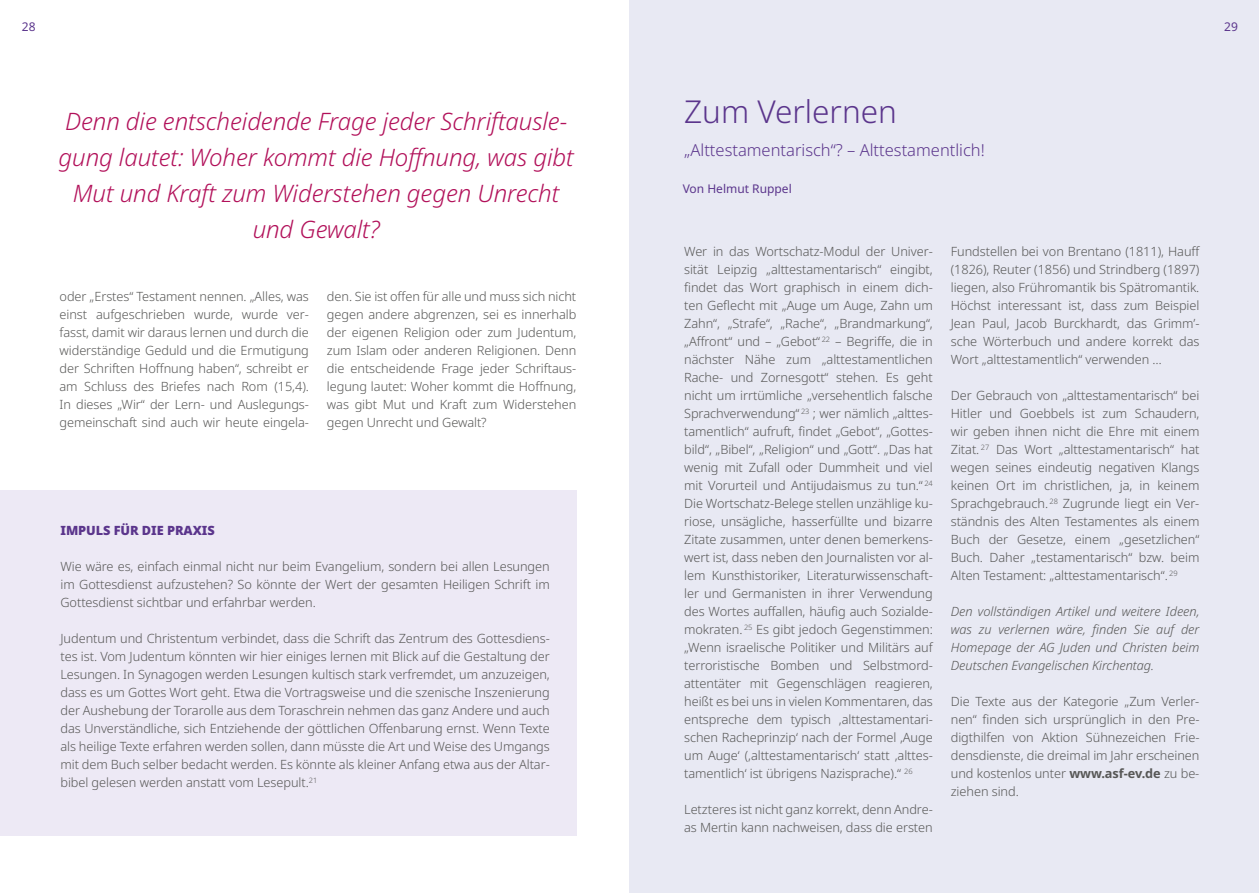
<style>
.page{position:relative;width:1259px;height:893px;background:#fff}
.page>*{position:absolute;margin:0;border:0;box-sizing:border-box;transform-origin:0 0}
.t1{font:300 31.5px "Noto Sans";color:#5b358c}
.t2{font:italic 300 24px/36px "Noto Sans";letter-spacing:-.005em;color:#b2115a;text-align:center}
.t3{font:300 16.5px "Noto Sans";color:#5b358c}
.t4{font:300 12.75px/18px "Noto Sans";letter-spacing:-.005em;color:#575756;text-align:justify}
.t5{font:italic 300 12.75px/18px "Noto Sans";letter-spacing:-.005em;color:#575756;text-align:justify}
.t6{font:900 12.75px "Noto Sans";letter-spacing:-.005em;color:#5b358c}
.t7{font:12px "Noto Sans";color:#5b358c}
.s1{font-weight:700}
</style>
<div class="page">
<div style="left:629px;top:0;width:630px;height:893px;background:#e8e9f3"></div>
<div style="left:0;top:490px;width:576px;height:346px;background:#ede9f5"></div>
<p class="t7" style="left:22px;top:18px;width:15px">28</p>
<p class="t7" style="left:1224px;top:19px;width:15px">29</p>
<h2 class="t2" style="left:59px;top:104px;width:517px">Denn die entscheidende Frage jeder Schriftausle&shy;gung lautet: Woher kommt die Hoffnung, was gibt Mut und Kraft zum Widerstehen gegen Unrecht und Gewalt?</h2>
<p class="t4" style="left:60px;top:287px;width:251px">oder „Erstes“ Testament nennen. „Alles, was einst aufgeschrieben wurde, wurde ver&shy;fasst, damit wir daraus lernen und durch die widerständige Geduld und die Ermutigung der Schriften Hoffnung haben“, schreibt er am Schluss des Briefes nach Rom (15,4).<br>In dieses „Wir“ der Lern- und Auslegungs&shy;gemeinschaft sind auch wir heute eingela-</p>
<p class="t4" style="left:327px;top:287px;width:251px">den. Sie ist offen für alle und muss sich nicht gegen andere abgrenzen, sei es innerhalb der eigenen Religion oder zum Judentum, zum Islam oder anderen Religionen. Denn die entscheidende Frage jeder Schriftaus&shy;legung lautet: Woher kommt die Hoffnung, was gibt Mut und Kraft zum Widerstehen gegen Unrecht und Gewalt?</p>
<p class="t6" style="left:60px;top:520px;width:156px">IMPULS FÜR DIE PRAXIS</p>
<p class="t4" style="left:60px;top:557px;width:491px">Wie wäre es, einfach einmal nicht nur beim Evangelium, sondern bei allen Lesungen im Gottesdienst aufzustehen? So könnte der Wert der gesamten Heiligen Schrift im Gottesdienst sichtbar und erfahrbar werden.</p>
<p class="t4" style="left:60px;top:629px;width:491px">Judentum und Christentum verbindet, dass die Schrift das Zentrum des Gottesdiens&shy;tes ist. Vom Judentum könnten wir hier einiges lernen mit Blick auf die Gestaltung der Lesungen. In Synagogen werden Lesungen kultisch stark verfremdet, um anzuzeigen, dass es um Gottes Wort geht. Etwa die Vortragsweise und die szenische Inszenierung der Aushebung der Torarolle aus dem Toraschrein nehmen das ganz Andere und auch das Unverständliche, sich Entziehende der göttlichen Offenbarung ernst. Wenn Texte als heilige Texte erfahren werden sollen, dann müsste die Art und Weise des Umgangs mit dem Buch selber bedacht werden. Es könnte als kleiner Anfang etwa aus der Altar&shy;bibel gelesen werden anstatt vom Lesepult.<sup>21</sup></p>
<h1 class="t1" style="left:684px;top:89px;width:214px">Zum Verlernen</h1>
<p class="t3" style="left:684px;top:138px;width:302px">„Alttestamentarisch“? – Alttestamentlich!</p>
<p class="t7" style="left:682px;top:180px;width:111px">Von Helmut Ruppel</p>
<p class="t4" style="left:684px;top:242px;width:250px">Wer in das Wortschatz-Modul der Univer&shy;sität Leipzig „alttestamentarisch“ eingibt, findet das Wort graphisch in einem dich&shy;ten Geflecht mit „Auge um Auge, Zahn um Zahn“, „Strafe“, „Rache“, „Brandmarkung“, „Affront“ und – „Gebot“ <sup>22</sup> – Begriffe, die in nächster Nähe zum „alttestamentlichen Rache- und Zornesgott“ stehen. Es geht nicht um irrtümliche „versehentlich falsche Sprachverwendung“ <sup>23</sup> ; wer nämlich „alttes&shy;tamentlich“ aufruft, findet „Gebot“, „Gottes&shy;bild“, „Bibel“, „Religion“ und „Gott“. „Das hat wenig mit Zufall oder Dummheit und viel mit Vorurteil und Antijudaismus zu tun.“ <sup>24<br></sup>Die Wortschatz-Belege stellen unzählige ku&shy;riose, unsägliche, hasserfüllte und bizarre Zitate zusammen, unter denen bemerkens&shy;wert ist, dass neben den Journalisten vor al&shy;lem Kunsthistoriker, Literaturwissenschaft&shy;ler und Germanisten in ihrer Verwendung des Wortes auffallen, häufig auch Sozialde&shy;mokraten. <sup>25</sup> Es gibt jedoch Gegenstimmen: „Wenn israelische Politiker und Militärs auf terroristische Bomben und Selbstmord&shy;attentäter mit Gegenschlägen reagieren, heißt es bei uns in vielen Kommentaren, das entspreche dem typisch ,alttestamentari&shy;schen Racheprinzip‘ nach der Formel ,Auge um Auge‘ (,alttestamentarisch‘ statt ,alttes&shy;tamentlich‘ ist übrigens Nazisprache).“ <sup>26</sup></p>
<p class="t4" style="left:684px;top:800px;width:250px">Letzteres ist nicht ganz korrekt, denn Andre&shy;as Mertin kann nachweisen, dass die ersten</p>
<p class="t4" style="left:951px;top:242px;width:251px">Fundstellen bei von Brentano (1811), Hauff (1826), Reuter (1856) und Strindberg (1897) liegen, also Frühromantik bis Spätromantik.<br>Höchst interessant ist, dass zum Beispiel Jean Paul, Jacob Burckhardt, das Grimm’- sche Wörterbuch und andere korrekt das Wort „alttestamentlich“ verwenden …</p>
<p class="t4" style="left:951px;top:386px;width:250px">Der Gebrauch von „alttestamentarisch“ bei Hitler und Goebbels ist zum Schaudern, wir geben ihnen nicht die Ehre mit einem Zitat. <sup>27</sup> Das Wort „alttestamentarisch“ hat wegen seines eindeutig negativen Klangs keinen Ort im christlichen, ja, in keinem Sprachgebrauch. <sup>28</sup> Zugrunde liegt ein Ver&shy;ständnis des Alten Testamentes als einem Buch der Gesetze, einem „gesetzlichen“ Buch. Daher „testamentarisch“ bzw. beim Alten Testament: „alttestamentarisch“. <sup>29</sup></p>
<p class="t5" style="left:950px;top:602px;width:250px">Den vollständigen Artikel und weitere Ideen, was zu verlernen wäre, finden Sie auf der Homepage der AG Juden und Christen beim Deutschen Evangelischen Kirchentag.</p>
<p class="t4" style="left:950px;top:692px;width:250px">Die Texte aus der Kategorie „Zum Verler&shy;nen“ finden sich ursprünglich in den Pre&shy;digthilfen von Aktion Sühnezeichen Frie&shy;densdienste, die dreimal im Jahr erscheinen und kostenlos unter <span class="s1">www.asf-ev.de</span> zu be&shy;ziehen sind.</p>
</div>
